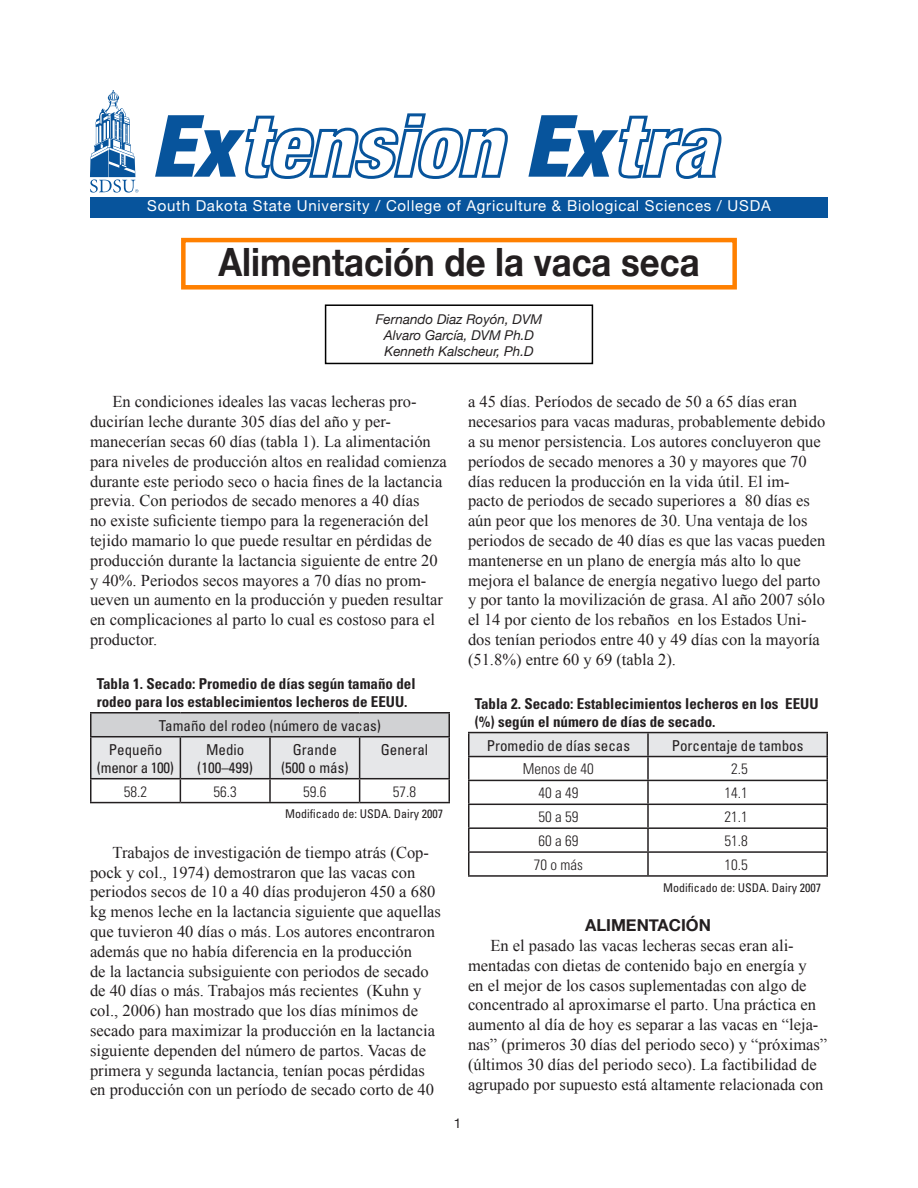
<style>
.page{position:relative;width:918px;height:1188px;background:#fff}
.page>*{position:absolute;margin:0;border:0;box-sizing:border-box;transform-origin:0 0}
.t1{font:700 39px "Helvetica Neue";color:#231f20;scale:.89 1}
.t2{font:16.5px/19.8px "Times New Roman";color:#231f20}
.t3{font:700 16.5px "Helvetica Neue";color:#231f20}
.t4{font:700 condensed 15px/18px "Univers";color:#231f20}
.t5{font:condensed 15px/18px "Univers";color:#231f20;text-align:center}
.t6{font:15px "Helvetica Neue";letter-spacing:.05em;color:#fff}
.t7{font:300 condensed 15px "Univers";color:#231f20}
.t8{font:condensed 15px "Univers";letter-spacing:-.02em;color:#231f20}
.t9{font:italic 13.5px/16.2px "Helvetica Neue";color:#231f20;text-align:center}
.t10{font:13.5px "Helvetica Neue";color:#231f20}
.t11{font:condensed 12px "Univers";color:#231f20}
</style>
<div class="page">
<div style="left:90px;top:197px;width:738px;height:20px;background:#07549c"></div>
<div style="left:91px;top:713px;width:358px;height:24px;background:#d1d2d4"></div>
<hr style="left:90px;top:712px;width:90px;height:2px;background:#231f20">
<hr style="left:90px;top:714px;width:2px;height:22px;background:#231f20">
<hr style="left:180px;top:712px;width:90px;height:2px;background:#231f20">
<hr style="left:270px;top:712px;width:90px;height:2px;background:#231f20">
<hr style="left:360px;top:712px;width:90px;height:2px;background:#231f20">
<hr style="left:448px;top:714px;width:2px;height:22px;background:#231f20">
<hr style="left:90px;top:736px;width:90px;height:1px;background:#231f20">
<hr style="left:90px;top:737px;width:2px;height:41px;background:#231f20">
<hr style="left:180px;top:736px;width:90px;height:1px;background:#231f20">
<hr style="left:270px;top:736px;width:90px;height:1px;background:#231f20">
<hr style="left:360px;top:736px;width:90px;height:1px;background:#231f20">
<hr style="left:448px;top:737px;width:2px;height:41px;background:#231f20">
<hr style="left:90px;top:778px;width:90px;height:1px;background:#231f20">
<hr style="left:90px;top:779px;width:2px;height:23px;background:#231f20">
<hr style="left:360px;top:778px;width:90px;height:1px;background:#231f20">
<svg style="left:91px;top:737px;width:358px;height:65px"></svg>
<hr style="left:448px;top:779px;width:2px;height:23px;background:#231f20">
<hr style="left:90px;top:802px;width:90px;height:1px;background:#231f20">
<hr style="left:180px;top:802px;width:90px;height:1px;background:#231f20">
<hr style="left:270px;top:802px;width:90px;height:1px;background:#231f20">
<hr style="left:360px;top:802px;width:90px;height:1px;background:#231f20">
<svg style="left:470px;top:733px;width:356px;height:23px;background:#e1e2e4"></svg>
<hr style="left:468px;top:732px;width:180px;height:1px;background:#231f20">
<hr style="left:468px;top:733px;width:2px;height:23px;background:#231f20">
<hr style="left:648px;top:732px;width:180px;height:1px;background:#231f20">
<hr style="left:647px;top:733px;width:2px;height:23px;background:#231f20">
<hr style="left:826px;top:733px;width:2px;height:23px;background:#231f20">
<hr style="left:468px;top:756px;width:180px;height:1px;background:#231f20">
<hr style="left:468px;top:757px;width:2px;height:23px;background:#231f20">
<hr style="left:648px;top:756px;width:180px;height:1px;background:#231f20">
<hr style="left:647px;top:757px;width:2px;height:23px;background:#231f20">
<hr style="left:826px;top:757px;width:2px;height:23px;background:#231f20">
<hr style="left:468px;top:780px;width:180px;height:1px;background:#231f20">
<hr style="left:468px;top:781px;width:2px;height:23px;background:#231f20">
<hr style="left:648px;top:780px;width:180px;height:1px;background:#231f20">
<hr style="left:647px;top:781px;width:2px;height:23px;background:#231f20">
<hr style="left:826px;top:781px;width:2px;height:23px;background:#231f20">
<hr style="left:468px;top:804px;width:180px;height:1px;background:#231f20">
<hr style="left:468px;top:805px;width:2px;height:22px;background:#231f20">
<hr style="left:648px;top:804px;width:180px;height:1px;background:#231f20">
<hr style="left:647px;top:805px;width:2px;height:22px;background:#231f20">
<hr style="left:826px;top:805px;width:2px;height:22px;background:#231f20">
<hr style="left:468px;top:827px;width:180px;height:2px;background:#231f20">
<hr style="left:468px;top:829px;width:2px;height:22px;background:#231f20">
<hr style="left:648px;top:827px;width:180px;height:2px;background:#231f20">
<hr style="left:647px;top:829px;width:2px;height:22px;background:#231f20">
<hr style="left:826px;top:829px;width:2px;height:22px;background:#231f20">
<hr style="left:468px;top:851px;width:180px;height:2px;background:#231f20">
<hr style="left:468px;top:853px;width:2px;height:22px;background:#231f20">
<hr style="left:648px;top:851px;width:180px;height:2px;background:#231f20">
<hr style="left:647px;top:853px;width:2px;height:22px;background:#231f20">
<hr style="left:826px;top:853px;width:2px;height:22px;background:#231f20">
<hr style="left:468px;top:875px;width:180px;height:2px;background:#231f20">
<hr style="left:648px;top:875px;width:180px;height:2px;background:#231f20">
<svg style="left:155px;top:113px;width:353px;height:66px"></svg>
<svg style="left:528px;top:115px;width:194px;height:64px"></svg>
<svg style="left:90px;top:90px;width:48px;height:103px"></svg>
<div style="left:181px;top:238px;width:556px;height:52px;border:4px solid #ff8000"></div>
<div style="left:325px;top:304px;width:268px;height:60px;border:2px solid #000"></div>
<p class="t6" style="left:147px;top:197px;width:625px">South Dakota State University / College of Agriculture &amp; Biological Sciences / USDA</p>
<h1 class="t1" style="left:218px;top:238px;width:542px">Alimentación de la vaca seca</h1>
<p class="t9" style="left:376px;top:310px;width:168px">Fernando Diaz Royón, DVM<br>Alvaro García, DVM Ph.D<br>Kenneth Kalscheur, Ph.D</p>
<p class="t2" style="left:90px;top:392px;width:358px;text-indent:22px">En condiciones ideales las vacas lecheras pro&shy;ducirían leche durante 305 días del año y per&shy;manecerían secas 60 días (tabla 1). La alimentación para niveles de producción altos en realidad comienza durante este periodo seco o hacia fines de la lactancia previa. Con periodos de secado menores a 40 días<br>no existe suficiente tiempo para la regeneración del tejido mamario lo que puede resultar en pérdidas de producción durante la lactancia siguiente de entre 20 y 40%. Periodos secos mayores a 70 días no prom&shy;ueven un aumento en la producción y pueden resultar en complicaciones al parto lo cual es costoso para el productor.</p>
<p class="t4" style="left:97px;top:674px;width:320px">Tabla 1. Secado: Promedio de días según tamaño del rodeo para los establecimientos lecheros de EEUU.</p>
<p class="t5" style="left:109px;top:713px;width:274px;line-height:24px;text-align:left;text-indent:50px">Tamaño del rodeo (número de vacas)<br>Pequeño</p>
<p class="t8" style="left:97px;top:758px;width:79px">(menor a 100)</p>
<p class="t5" style="left:197px;top:740px;width:57px">Medio (100–499)</p>
<p class="t5" style="left:281px;top:740px;width:69px">Grande (500 o más)</p>
<p class="t5" style="left:381px;top:740px;width:49px">General</p>
<p class="t7" style="left:124px;top:782px;width:25px">58.2</p>
<p class="t7" style="left:214px;top:782px;width:25px">56.3</p>
<p class="t7" style="left:303px;top:782px;width:25px">59.6</p>
<p class="t7" style="left:393px;top:782px;width:25px">57.8</p>
<p class="t11" style="left:285px;top:806px;width:159px">Modificado de: USDA. Dairy 2007</p>
<p class="t2" style="left:90px;top:842px;width:353px;text-indent:22px">Trabajos de investigación de tiempo atrás (Cop&shy;pock y col., 1974) demostraron que las vacas con periodos secos de 10 a 40 días produjeron 450 a 680 kg menos leche en la lactancia siguiente que aquellas que tuvieron 40 días o más. Los autores encontraron además que no había diferencia en la producción<br>de la lactancia subsiguiente con periodos de secado de 40 días o más. Trabajos más recientes (Kuhn y col., 2006) han mostrado que los días mínimos de secado para maximizar la producción en la lactancia siguiente dependen del número de partos. Vacas de primera y segunda lactancia, tenían pocas pérdidas en producción con un período de secado corto de 40</p>
<p class="t10" style="left:454px;top:1115px;width:9px">1</p>
<p class="t2" style="left:468px;top:392px;width:359px">a 45 días. Períodos de secado de 50 a 65 días eran necesarios para vacas maduras, probablemente debido a su menor persistencia. Los autores concluyeron que períodos de secado menores a 30 y mayores que 70 días reducen la producción en la vida útil. El im&shy;pacto de periodos de secado superiores a 80 días es aún peor que los menores de 30. Una ventaja de los periodos de secado de 40 días es que las vacas pueden mantenerse en un plano de energía más alto lo que mejora el balance de energía negativo luego del parto y por tanto la movilización de grasa. Al año 2007 sólo el 14 por ciento de los rebaños en los Estados Uni&shy;dos tenían periodos entre 40 y 49 días con la mayoría (51.8%) entre 60 y 69 (tabla 2).</p>
<p class="t4" style="left:475px;top:694px;width:345px">Tabla 2. Secado: Establecimientos lecheros en los EEUU (%) según el número de días de secado.</p>
<p class="t5" style="left:487px;top:736px;width:145px">Promedio de días secas</p>
<p class="t5" style="left:672px;top:736px;width:133px">Porcentaje de tambos</p>
<p class="t7" style="left:523px;top:760px;width:72px">Menos de 40</p>
<p class="t7" style="left:731px;top:760px;width:18px">2.5</p>
<p class="t7" style="left:538px;top:784px;width:41px">40 a 49</p>
<p class="t7" style="left:724px;top:784px;width:25px">14.1</p>
<p class="t7" style="left:538px;top:808px;width:41px">50 a 59</p>
<p class="t7" style="left:724px;top:808px;width:25px">21.1</p>
<p class="t7" style="left:538px;top:832px;width:41px">60 a 69</p>
<p class="t7" style="left:724px;top:832px;width:25px">51.8</p>
<p class="t7" style="left:534px;top:856px;width:51px">70 o más</p>
<p class="t7" style="left:724px;top:856px;width:25px">10.5</p>
<p class="t11" style="left:663px;top:880px;width:159px">Modificado de: USDA. Dairy 2007</p>
<p class="t3" style="left:585px;top:915px;width:127px">ALIMENTACIÓN</p>
<p class="t2" style="left:468px;top:935px;width:361px;text-indent:22px">En el pasado las vacas lecheras secas eran ali&shy;mentadas con dietas de contenido bajo en energía y<br>en el mejor de los casos suplementadas con algo de concentrado al aproximarse el parto. Una práctica en aumento al día de hoy es separar a las vacas en “leja&shy;nas” (primeros 30 días del periodo seco) y “próximas” (últimos 30 días del periodo seco). La factibilidad de agrupado por supuesto está altamente relacionada con</p>
</div>
